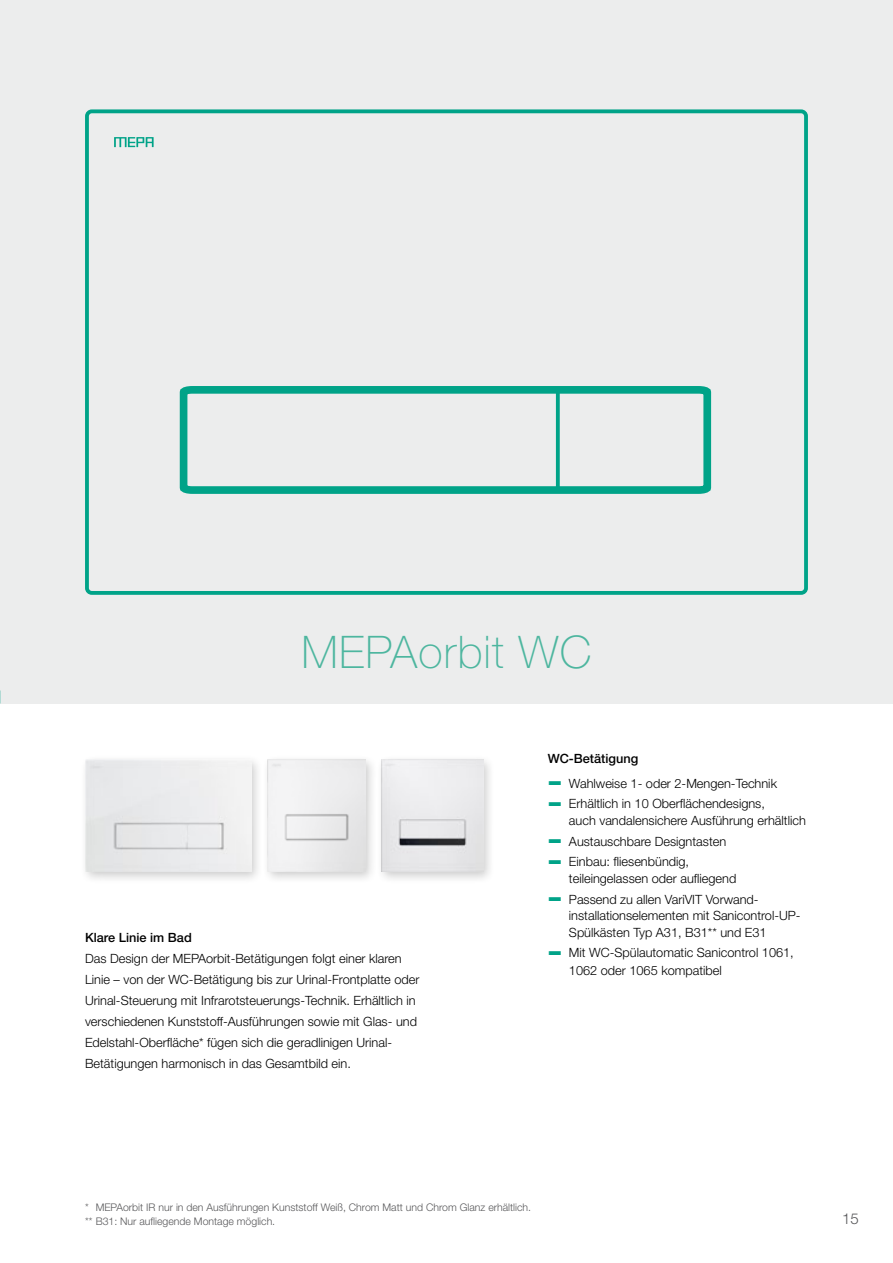
<style>
.page{position:relative;width:893px;height:1263px;background:#fff}
.page>*{position:absolute;margin:0;border:0;box-sizing:border-box;transform-origin:0 0}
.t1{font:100 45px "Helvetica Neue";letter-spacing:.025em;color:#4db69f}
.t2{font:300 15px "Helvetica Neue";color:#58585a}
.t3{font:300 12.75px/21px "Helvetica Neue";color:#000}
.t4{font:500 12.75px "Helvetica Neue";color:#000}
.t5{font:300 10.5px/13.5px "Helvetica Neue";color:#58585a}
</style>
<div class="page">
<div style="left:0;top:0;width:893px;height:703px;background:#eceded"></div>
<svg style="left:114px;top:137px;width:40px;height:10px"></svg>
<div style="left:85px;top:109px;width:723px;height:486px;border:4px solid #00a388;border-radius:5px"></div>
<svg style="left:179px;top:386px;width:533px;height:108px"></svg>
<svg style="left:556px;top:389px;width:4px;height:101px"></svg>
<div style="left:80px;top:754px;width:184px;height:130px;background:#000;opacity:.2"></div>
<img style="left:86px;top:760px;width:165px;height:111px">
<div style="left:262px;top:754px;width:116px;height:130px;background:#000;opacity:.2"></div>
<img style="left:268px;top:760px;width:97px;height:111px">
<div style="left:376px;top:754px;width:119px;height:129px;background:#000;opacity:.2"></div>
<img style="left:382px;top:760px;width:101px;height:111px">
<h1 class="t1" style="left:302px;top:626px;width:291px">MEPAorbit WC</h1>
<p class="t4" style="left:85px;top:929px;width:108px">Klare Linie im Bad</p>
<p class="t3" style="left:85px;top:947px;width:336px">Das Design der MEPAorbit-Betätigungen folgt einer klaren Linie – von der WC-Betätigung bis zur Urinal-Frontplatte oder Urinal-Steuerung mit Infrarotsteuerungs-Technik. Erhältlich in verschiedenen Kunststoff-Ausführungen sowie mit Glas- und Edelstahl-Oberfläche* fügen sich die geradlinigen Urinal-Betätigungen harmonisch in das Gesamtbild ein.</p>
<p class="t4" style="left:548px;top:750px;width:92px">WC-Betätigung</p>
<p class="t3" style="left:569px;top:772px;width:210px">Wahlweise 1- oder 2-Mengen-Technik</p>
<p class="t3" style="left:569px;top:795px;width:238px;line-height:16.5px">Erhältlich in 10 Oberflächendesigns,<br>auch vandalensichere Ausführung erhältlich</p>
<p class="t3" style="left:569px;top:830px;width:159px">Austauschbare Designtasten</p>
<p class="t3" style="left:569px;top:853px;width:169px;line-height:16.5px">Einbau: fliesenbündig, teileingelassen oder aufliegend</p>
<p class="t3" style="left:569px;top:890px;width:233px;line-height:16.5px">Passend zu allen VariVIT Vorwand&shy;installationselementen mit Sanicontrol-UP-<br>Spülkästen Typ A31, B31** und E31</p>
<p class="t3" style="left:569px;top:943px;width:226px;line-height:18px">Mit WC-Spülautomatic Sanicontrol 1061,<br>1062 oder 1065 kompatibel</p>
<p class="t5" style="left:85px;top:1200px;width:448px">* MEPAorbit IR nur in den Ausführungen Kunststoff Weiß, Chrom Matt und Chrom Glanz erhältlich. ** B31: Nur aufliegende Montage möglich.</p>
<p class="t2" style="left:842px;top:1209px;width:18px">15</p>
</div>
